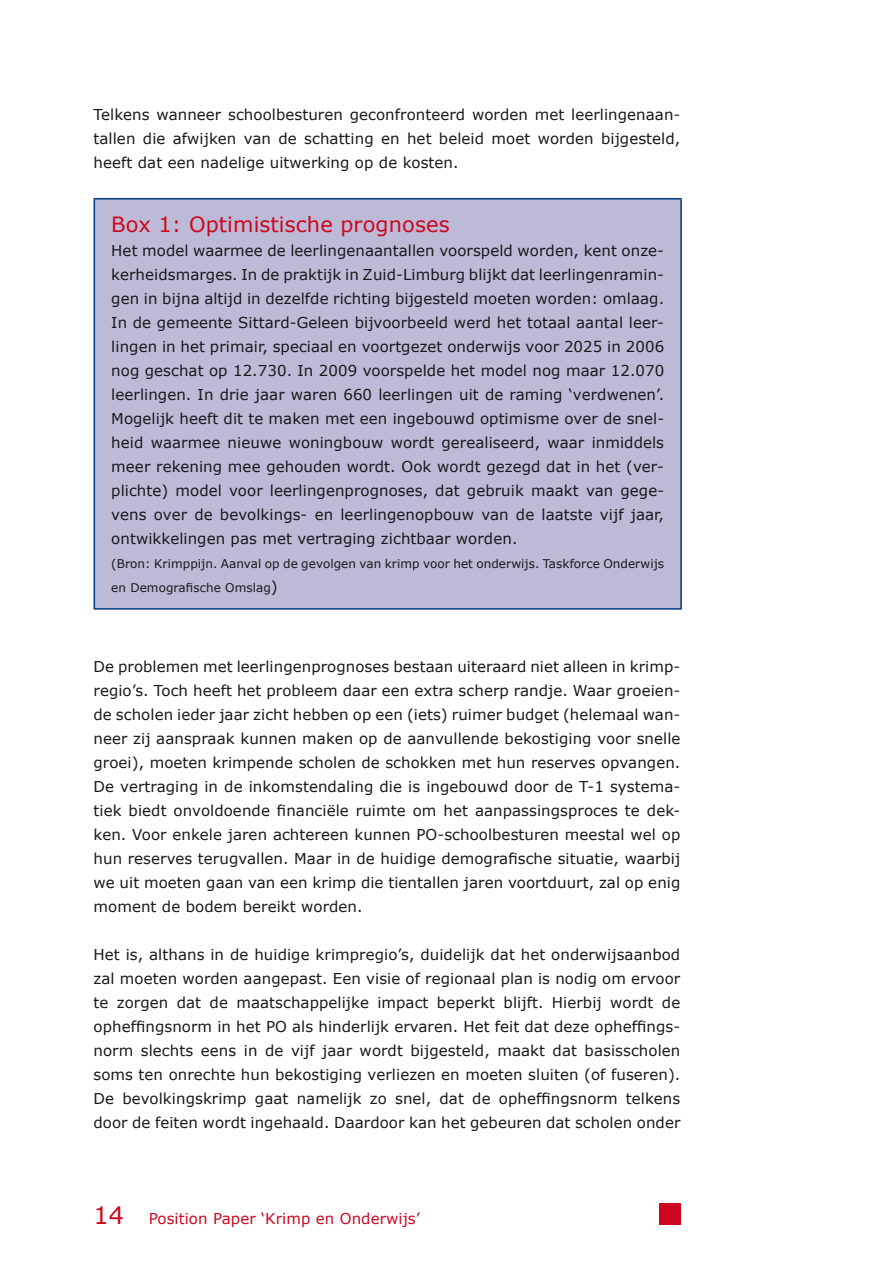
<style>
.page{position:relative;width:893px;height:1263px;background:#fff}
.page>*{position:absolute;margin:0;border:0;box-sizing:border-box;transform-origin:0 0}
.t1{font:21px "Verdana";letter-spacing:.005em;color:#cd071e}
.t2{font:15px/24px "Verdana";letter-spacing:.005em;color:#1a171b;text-align:justify}
.t3{font:15px "Verdana";letter-spacing:.005em;color:#cd071e}
.t4{font:12px/24px "Verdana";letter-spacing:.005em;color:#1a171b}
.s1{font-size:15px}
.s2{font-size:24px}
</style>
<div class="page">
<div style="left:659px;top:1203px;width:21px;height:21px;background:#cd071e"></div>
<div style="left:94px;top:199px;width:587px;height:410px;background:#bcbad6"></div>
<hr style="left:94px;top:198px;width:588px;height:2px;background:#003882">
<hr style="left:94px;top:200px;width:1px;height:408px;background:#003882">
<hr style="left:680px;top:200px;width:2px;height:408px;background:#003882">
<hr style="left:94px;top:608px;width:588px;height:2px;background:#003882">
<p class="t2" style="left:94px;top:102px;width:588px">Telkens wanneer schoolbesturen geconfronteerd worden met leerlingenaan&shy;tallen die afwijken van de schatting en het beleid moet worden bijgesteld, heeft dat een nadelige uitwerking op de kosten.</p>
<h1 class="t1" style="left:111px;top:211px;width:340px">Box 1: Optimistische prognoses</h1>
<p class="t2" style="left:111px;top:238px;width:554px">Het model waarmee de leerlingenaantallen voorspeld worden, kent onze&shy;kerheidsmarges. In de praktijk in Zuid-Limburg blijkt dat leerlingenramin&shy;gen in bijna altijd in dezelfde richting bijgesteld moeten worden: omlaag.<br>In de gemeente Sittard-Geleen bijvoorbeeld werd het totaal aantal leer&shy;lingen in het primair, speciaal en voortgezet onderwijs voor 2025 in 2006 nog geschat op 12.730. In 2009 voorspelde het model nog maar 12.070 leerlingen. In drie jaar waren 660 leerlingen uit de raming ‘verdwenen’.<br>Mogelijk heeft dit te maken met een ingebouwd optimisme over de snel&shy;heid waarmee nieuwe woningbouw wordt gerealiseerd, waar inmiddels meer rekening mee gehouden wordt. Ook wordt gezegd dat in het (ver&shy;plichte) model voor leerlingenprognoses, dat gebruik maakt van gege&shy;vens over de bevolkings- en leerlingenopbouw van de laatste vijf jaar, ontwikkelingen pas met vertraging zichtbaar worden.</p>
<p class="t4" style="left:111px;top:551px;width:554px">(Bron: Krimppijn. Aanval op de gevolgen van krimp voor het onderwijs. Taskforce Onderwijs en Demografische Omslag<span class="s1">)</span></p>
<p class="t2" style="left:93px;top:654px;width:588px">De problemen met leerlingenprognoses bestaan uiteraard niet alleen in krimp&shy;regio’s. Toch heeft het probleem daar een extra scherp randje. Waar groeien&shy;de scholen ieder jaar zicht hebben op een (iets) ruimer budget (helemaal wan&shy;neer zij aanspraak kunnen maken op de aanvullende bekostiging voor snelle groei), moeten krimpende scholen de schokken met hun reserves opvangen.<br>De vertraging in de inkomstendaling die is ingebouwd door de T-1 systema&shy;tiek biedt onvoldoende financiële ruimte om het aanpassingsproces te dek&shy;ken. Voor enkele jaren achtereen kunnen PO-schoolbesturen meestal wel op hun reserves terugvallen. Maar in de huidige demografische situatie, waarbij we uit moeten gaan van een krimp die tientallen jaren voortduurt, zal op enig moment de bodem bereikt worden.</p>
<p class="t2" style="left:93px;top:942px;width:588px">Het is, althans in de huidige krimpregio’s, duidelijk dat het onderwijsaanbod zal moeten worden aangepast. Een visie of regionaal plan is nodig om ervoor te zorgen dat de maatschappelijke impact beperkt blijft. Hierbij wordt de opheffingsnorm in het PO als hinderlijk ervaren. Het feit dat deze opheffings&shy;norm slechts eens in de vijf jaar wordt bijgesteld, maakt dat basisscholen soms ten onrechte hun bekostiging verliezen en moeten sluiten (of fuseren).<br>De bevolkingskrimp gaat namelijk zo snel, dat de opheffingsnorm telkens door de feiten wordt ingehaald. Daardoor kan het gebeuren dat scholen onder</p>
<p class="t3" style="left:94px;top:1209px;width:328px"><span class="s2">14</span> Position Paper ‘Krimp en Onderwijs’</p>
</div>
